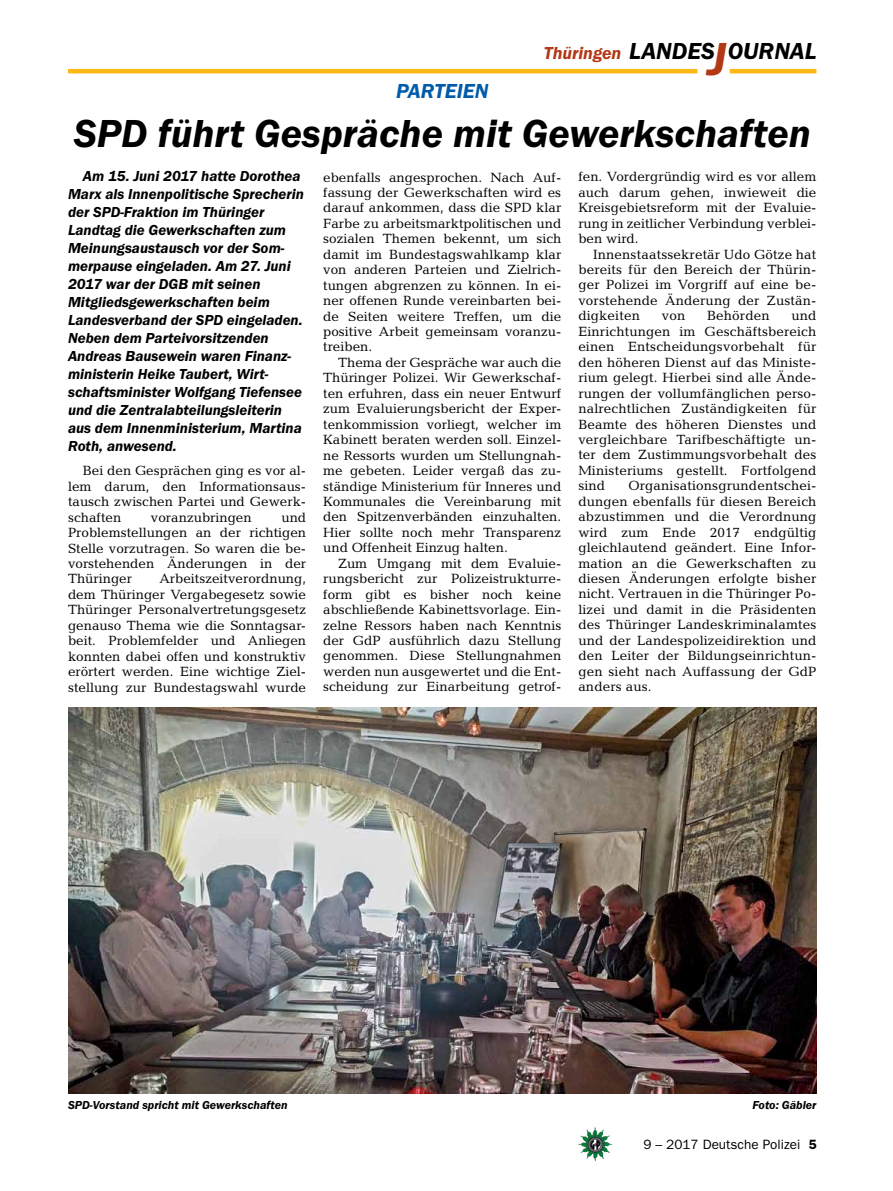
<style>
.page{position:relative;width:893px;height:1191px;background:#fff}
.page>*{position:absolute;margin:0;border:0;box-sizing:border-box;transform-origin:0 0}
.t1{font:italic 600 40.5px "Franklin Gothic Itc T";color:#000}
.t2{font:italic 600 24px "Franklin Gothic Itc T";color:#000}
.t3{font:italic 600 21px "Franklin Gothic Itc T";color:#005baa}
.t4{font:italic 600 18px "Franklin Gothic Itc T";color:#b33916}
.t5{font:italic 600 15px/18px "Franklin Gothic Itc T";color:#000}
.t6{font:13.5px/15.5px "Candida";color:#000;text-align:justify}
.t7{font:13.5px "Franklin Gothic";color:#000}
.t8{font:italic 600 12px "Franklin Gothic Itc T";color:#000}
.s1{font-size:48px;color:#b33916}
.s2{font-weight:600}
</style>
<div class="page">
<img style="left:578px;top:1127px;width:17px;height:25px">
<hr style="left:730px;top:69px;width:86px;height:4px;background:#fdb913">
<hr style="left:68px;top:69px;width:629px;height:4px;background:#fdb913">
<img style="left:68px;top:707px;width:748px;height:386px">
<h3 class="t3" style="left:396px;top:79px;width:25px">Parteien</h3>
<h3 class="t4" style="left:544px;top:42px;width:79px">Thüringen</h3>
<h2 class="t2" style="left:629px;top:37px;width:189px">LANDES<span class="s1">J</span>OURNAL</h2>
<h1 class="t1" style="left:74px;top:110px;width:739px">SPD führt Gespräche mit Gewerkschaften</h1>
<p class="t5" style="left:68px;top:167px;width:237px;text-indent:15px">Am 15. Juni 2017 hatte Dorothea<br>Marx als Innenpolitische Sprecherin der SPD-Fraktion im Thüringer<br>Landtag die Gewerkschaften zum<br>Meinungsaustausch vor der Som&shy;merpause eingeladen. Am 27. Juni<br>2017 war der DGB mit seinen<br>Mitgliedsgewerkschaften beim<br>Landesverband der SPD eingeladen.<br>Neben dem Parteivorsitzenden<br>Andreas Bausewein waren Finanz&shy;ministerin Heike Taubert, Wirt&shy;schaftsminister Wolfgang Tiefensee und die Zentralabteilungsleiterin aus dem Innenministerium, Martina<br>Roth, anwesend.</p>
<p class="t6" style="left:68px;top:463px;width:240px;text-indent:15px">Bei den Gesprächen ging es vor al&shy;lem darum, den Informationsaus&shy;tausch zwischen Partei und Gewerk&shy;schaften</p>
<p class="t6" style="left:68px;top:509px;width:240px;text-indent:213px">und Problemstellungen an der richtigen Stelle vorzutragen. So waren die be&shy;vorstehenden Änderungen in der Thüringer</p>
<p class="t6" style="left:151px;top:509px;width:102px">voranzubringen</p>
<p class="t6" style="left:68px;top:571px;width:240px;text-indent:91px">Arbeitszeitverordnung, dem Thüringer Vergabegesetz sowie Thüringer Personalvertretungsgesetz genauso Thema wie die Sonntagsar&shy;beit. Problemfelder und Anliegen konnten dabei offen und konstruktiv erörtert werden. Eine wichtige Ziel&shy;stellung zur Bundestagswahl wurde</p>
<p class="t6" style="left:323px;top:169px;width:240px">ebenfalls angesprochen. Nach Auf&shy;fassung der Gewerkschaften wird es darauf ankommen, dass die SPD klar Farbe zu arbeitsmarktpolitischen und sozialen Themen bekennt, um sich damit im Bundestagswahlkamp klar von anderen Parteien und Zielrich&shy;tungen abgrenzen zu können. In ei&shy;ner offenen Runde vereinbarten bei&shy;de Seiten weitere Treffen, um die positive Arbeit gemeinsam voranzu&shy;treiben.</p>
<p class="t6" style="left:323px;top:355px;width:240px;text-indent:15px">Thema der Gespräche war auch die Thüringer Polizei. Wir Gewerkschaf&shy;ten erfuhren, dass ein neuer Entwurf zum Evaluierungsbericht der Exper&shy;tenkommission vorliegt, welcher im Kabinett beraten werden soll. Einzel&shy;ne Ressorts wurden um Stellungnah&shy;me gebeten. Leider vergaß das zu&shy;ständige Ministerium für Inneres und Kommunales die Vereinbarung mit den Spitzenverbänden einzuhalten.<br>Hier sollte noch mehr Transparenz und Offenheit Einzug halten.</p>
<p class="t6" style="left:323px;top:555px;width:240px;text-indent:15px">Zum Umgang mit dem Evaluie&shy;rungsbericht zur Polizeistrukturre&shy;form gibt es bisher noch keine abschließende Kabinettsvorlage. Ein&shy;zelne Ressors haben nach Kenntnis der GdP ausführlich dazu Stellung genommen. Diese Stellungnahmen werden nun ausgewertet und die Ent&shy;scheidung zur Einarbeitung getrof-</p>
<p class="t6" style="left:578px;top:169px;width:240px">fen. Vordergründig wird es vor allem auch darum gehen, inwieweit die Kreisgebietsreform mit der Evaluie&shy;rung in zeitlicher Verbindung verblei&shy;ben wird.</p>
<p class="t6" style="left:578px;top:246px;width:240px;text-indent:15px">Innenstaatssekretär Udo Götze hat bereits für den Bereich der Thürin&shy;ger Polizei im Vorgriff auf eine be&shy;vorstehende Änderung der Zustän&shy;digkeiten</p>
<p class="t6" style="left:578px;top:308px;width:240px;text-indent:213px">und Einrichtungen im Geschäftsbereich einen Entscheidungsvorbehalt für den höheren Dienst auf das Ministe&shy;rium gelegt. Hierbei sind alle Ände&shy;rungen der vollumfänglichen perso&shy;nalrechtlichen Zuständigkeiten für Beamte des höheren Dienstes und vergleichbare Tarifbeschäftigte un&shy;ter dem Zustimmungsvorbehalt des Ministeriums gestellt. Fortfolgend sind</p>
<p class="t6" style="left:662px;top:308px;width:25px">von</p>
<p class="t6" style="left:707px;top:308px;width:64px">Behörden</p>
<p class="t6" style="left:578px;top:478px;width:240px;text-indent:50px">Organisationsgrundentschei&shy;dungen ebenfalls für diesen Bereich abzustimmen und die Verordnung wird zum Ende 2017 endgültig gleichlautend geändert. Eine Infor&shy;mation an die Gewerkschaften zu diesen Änderungen erfolgte bisher nicht. Vertrauen in die Thüringer Po&shy;lizei und damit in die Präsidenten des Thüringer Landeskriminalamtes und der Landespolizeidirektion und den Leiter der Bildungseinrichtun&shy;gen sieht nach Auffassung der GdP anders aus.</p>
<p class="t8" style="left:68px;top:1098px;width:221px">SPD-Vorstand spricht mit Gewerkschaften</p>
<p class="t8" style="left:752px;top:1098px;width:66px">Foto: Gäbler</p>
<p class="t7" style="left:643px;top:1136px;width:175px">9 – 2017 Deutsche Polizei <span class="s2">5</span></p>
</div>
